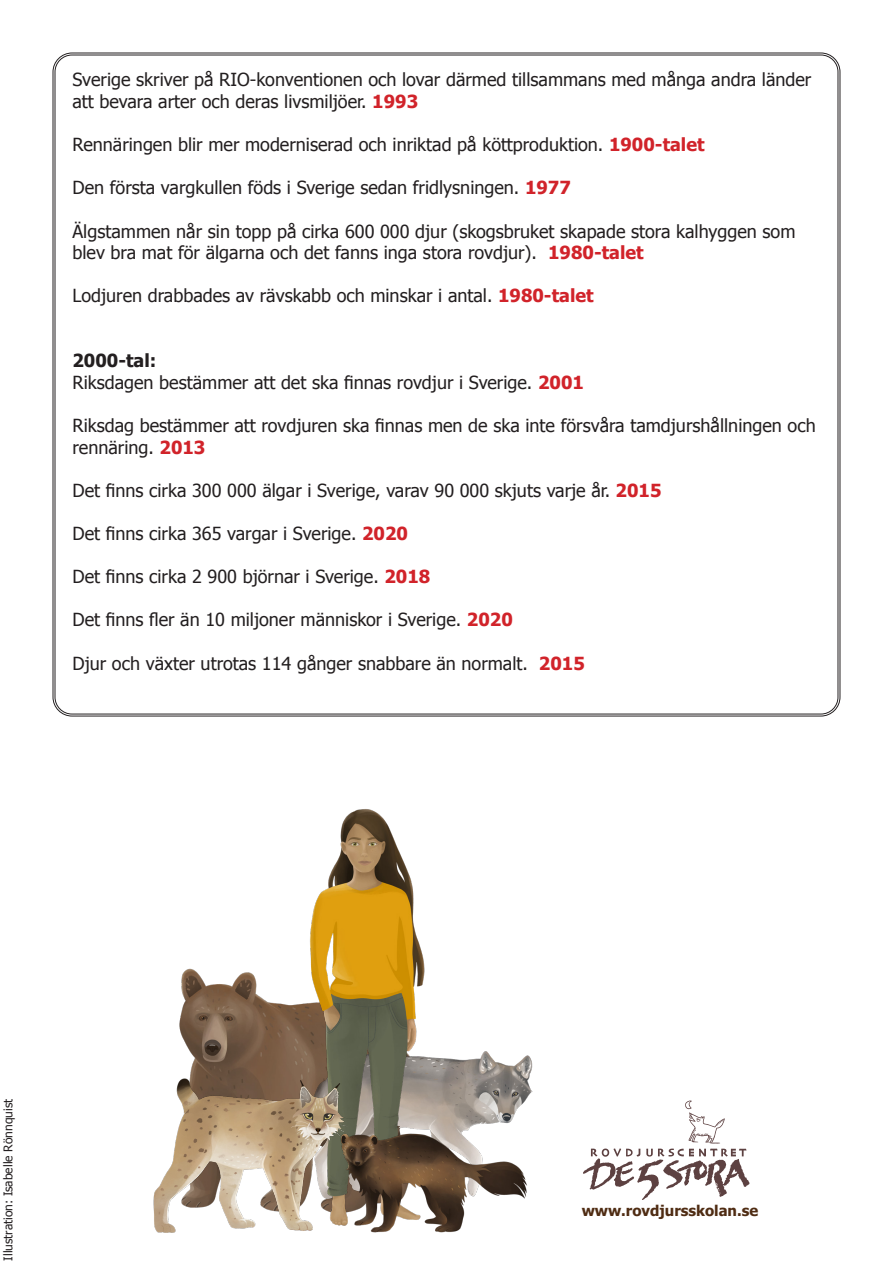
<style>
.page{position:relative;width:893px;height:1263px;background:#fff}
.page>*{position:absolute;margin:0;border:0;box-sizing:border-box;transform-origin:0 0}
.t1{font:18px/21.6px "Tahoma";color:#231f20}
.t2{font:700 18px "Tahoma";color:#231f20}
.t3{font:700 14.85px "Tahoma";color:#4f2c13}
.t4{font:12px "Tahoma";color:#231f20}
.s1{font-weight:700;color:#d1232a}
</style>
<div class="page">
<svg style="left:583px;top:1100px;width:166px;height:100px"></svg>
<img style="left:179px;top:968px;width:129px;height:110px">
<img style="left:265px;top:1050px;width:268px;height:81px">
<img style="left:308px;top:809px;width:118px;height:322px">
<img style="left:350px;top:1131px;width:177px;height:102px">
<img style="left:153px;top:1078px;width:197px;height:155px">
<p class="t1" style="left:73px;top:68px;width:740px">Sverige skriver på RIO-konventionen och lovar därmed tillsammans med många andra länder att bevara arter och deras livsmiljöer. <span class="s1">1993</span></p>
<p class="t1" style="left:73px;top:133px;width:633px">Rennäringen blir mer moderniserad och inriktad på köttproduktion. <span class="s1">1900-talet</span></p>
<p class="t1" style="left:73px;top:176px;width:500px">Den första vargkullen föds i Sverige sedan fridlysningen. <span class="s1">1977</span></p>
<p class="t1" style="left:73px;top:219px;width:724px">Älgstammen når sin topp på cirka 600 000 djur (skogsbruket skapade stora kalhyggen som blev bra mat för älgarna och det fanns inga stora rovdjur). <span class="s1">1980-talet</span></p>
<p class="t1" style="left:73px;top:284px;width:523px">Lodjuren drabbades av rävskabb och minskar i antal. <span class="s1">1980-talet</span></p>
<p class="t2" style="left:73px;top:348px;width:85px">2000-tal:</p>
<p class="t1" style="left:73px;top:371px;width:513px">Riksdagen bestämmer att det ska finnas rovdjur i Sverige. <span class="s1">2001</span></p>
<p class="t1" style="left:73px;top:414px;width:745px">Riksdag bestämmer att rovdjuren ska finnas men de ska inte försvåra tamdjurshållningen och rennäring. <span class="s1">2013</span></p>
<p class="t1" style="left:73px;top:479px;width:590px">Det finns cirka 300 000 älgar i Sverige, varav 90 000 skjuts varje år. <span class="s1">2015</span></p>
<p class="t1" style="left:73px;top:522px;width:337px">Det finns cirka 365 vargar i Sverige. <span class="s1">2020</span></p>
<p class="t1" style="left:73px;top:565px;width:359px">Det finns cirka 2 900 björnar i Sverige. <span class="s1">2018</span></p>
<p class="t1" style="left:73px;top:608px;width:442px">Det finns fler än 10 miljoner människor i Sverige. <span class="s1">2020</span></p>
<p class="t1" style="left:73px;top:651px;width:514px">Djur och växter utrotas 114 gånger snabbare än normalt. <span class="s1">2015</span></p>
<p class="t4" style="left:0;top:1260px;width:163px;rotate:-90deg">Illustration: Isabelle Rönnquist</p>
<p class="t3" style="left:582px;top:1200px;width:178px">www.rovdjursskolan.se</p>
</div>
